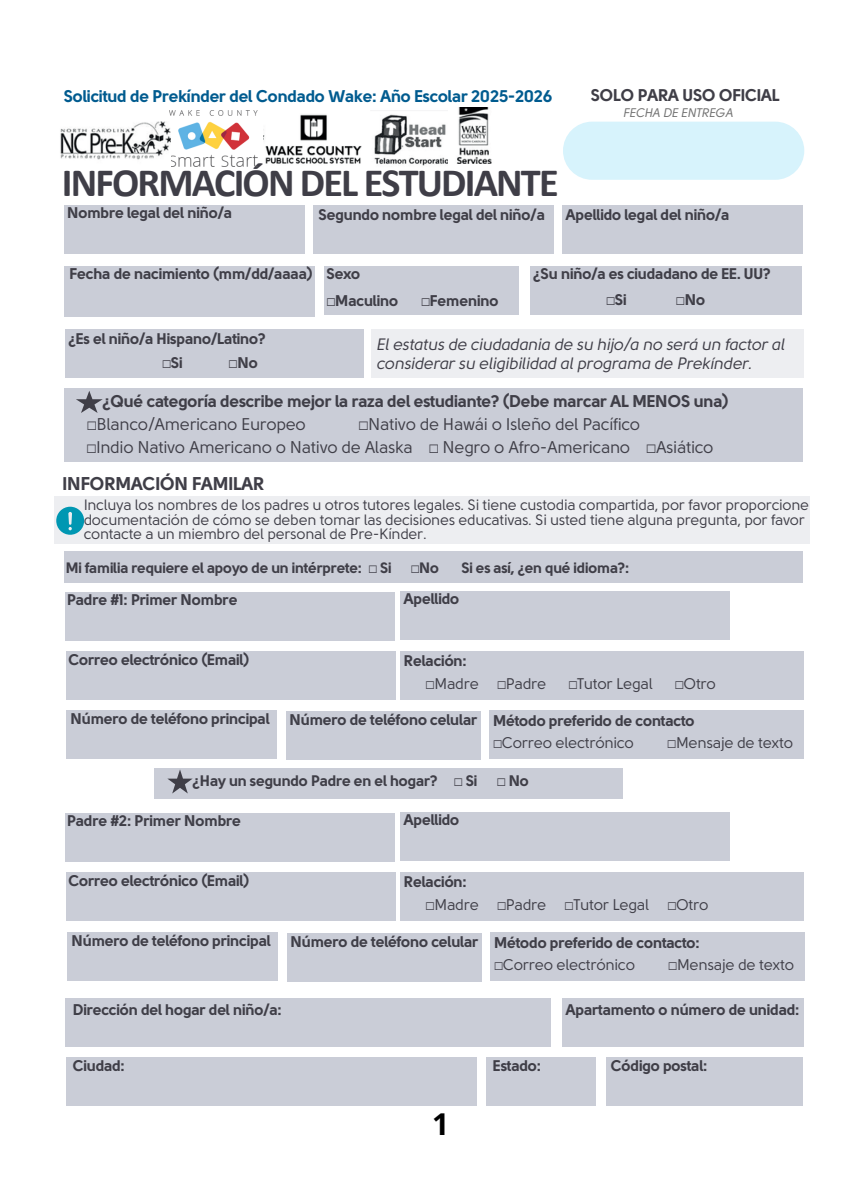
<style>
.page{position:relative;width:864px;height:1188px;background:#fff}
.page>*{position:absolute;margin:0;border:0;box-sizing:border-box;transform-origin:0 0}
.t1{font:700 40.35px "Calibri";letter-spacing:-.045em;color:#3f3e47}
.t2{font:700 30.15px "Open Sans";color:#000}
.t3{font:700 18.45px "Solomon Sans";letter-spacing:-.025em;color:#3f3e47}
.t4{font:16.95px "Solomon Sans";letter-spacing:-.025em;color:#3f3e47}
.t5{font:700 16.95px "Solomon Sans";letter-spacing:-.025em;color:#3f3e47}
.t6{font:700 16.95px "Solomon Sans";letter-spacing:-.025em;color:#005b8f}
.t7{font:italic 16.5px/19.2px "Solomon Sans";letter-spacing:-.025em;color:#3f3e47}
.t8{font:700 15.45px "Solomon Sans";letter-spacing:-.025em;color:#3f3e47}
.t9{font:15.45px "Solomon Sans";letter-spacing:-.025em;color:#3f3e47}
.t10{font:700 15.3px "Solomon Sans";letter-spacing:-.025em;color:#3f3e47}
.t11{font:15px/14.7px "Solomon Sans";letter-spacing:-.025em;color:#3f3e47}
.t12{font:700 15px "Solomon Sans";letter-spacing:-.025em;color:#3f3e47}
.t13{font:italic 12.45px "Solomon Sans";letter-spacing:-.025em;color:#707070}
.s1{font-family:"Free Mono";font-weight:400}
.s2{font-family:"Free Mono"}
</style>
<div class="page">
<div style="left:54px;top:496px;width:756px;height:48px;background:#edeef1"></div>
<div style="left:64px;top:551px;width:739px;height:32px;background:#cacdd7"></div>
<div style="left:64px;top:205px;width:241px;height:49px;background:#cacdd7"></div>
<div style="left:64px;top:388px;width:738px;height:74px;background:#cacdd7"></div>
<div style="left:314px;top:205px;width:240px;height:49px;background:#cacdd7"></div>
<div style="left:562px;top:205px;width:240px;height:49px;background:#cacdd7"></div>
<div style="left:64px;top:266px;width:251px;height:51px;background:#cacdd7"></div>
<div style="left:324px;top:266px;width:195px;height:49px;background:#cacdd7"></div>
<div style="left:530px;top:266px;width:272px;height:49px;background:#cacdd7"></div>
<div style="left:65px;top:329px;width:299px;height:49px;background:#cacdd7"></div>
<div style="left:371px;top:329px;width:432px;height:49px;background:#edeef1"></div>
<div style="left:65px;top:592px;width:329px;height:49px;background:#cacdd7"></div>
<div style="left:401px;top:591px;width:329px;height:49px;background:#cacdd7"></div>
<div style="left:66px;top:651px;width:329px;height:49px;background:#cacdd7"></div>
<div style="left:401px;top:651px;width:403px;height:49px;background:#cacdd7"></div>
<div style="left:66px;top:710px;width:211px;height:49px;background:#cacdd7"></div>
<div style="left:286px;top:711px;width:195px;height:49px;background:#cacdd7"></div>
<div style="left:490px;top:710px;width:314px;height:49px;background:#cacdd7"></div>
<div style="left:155px;top:768px;width:468px;height:31px;background:#cacdd7"></div>
<div style="left:65px;top:813px;width:329px;height:49px;background:#cacdd7"></div>
<div style="left:401px;top:812px;width:329px;height:49px;background:#cacdd7"></div>
<div style="left:66px;top:872px;width:329px;height:49px;background:#cacdd7"></div>
<div style="left:401px;top:872px;width:403px;height:49px;background:#cacdd7"></div>
<div style="left:65px;top:998px;width:485px;height:49px;background:#cacdd7"></div>
<div style="left:562px;top:998px;width:241px;height:49px;background:#cacdd7"></div>
<div style="left:66px;top:1057px;width:410px;height:49px;background:#cacdd7"></div>
<div style="left:486px;top:1057px;width:110px;height:49px;background:#cacdd7"></div>
<div style="left:606px;top:1057px;width:196px;height:49px;background:#cacdd7"></div>
<svg style="left:76px;top:391px;width:27px;height:22px"></svg>
<svg style="left:167px;top:770px;width:26px;height:24px"></svg>
<img style="left:170px;top:111px;width:88px;height:56px">
<div style="left:563px;top:122px;width:241px;height:58px;background:#d7f3fc;border-radius:29px"></div>
<img style="left:60px;top:121px;width:110px;height:39px">
<img style="left:457px;top:107px;width:35px;height:57px">
<img style="left:264px;top:114px;width:97px;height:50px">
<img style="left:371px;top:110px;width:76px;height:56px">
<div style="left:67px;top:932px;width:211px;height:49px;background:#cacdd7"></div>
<div style="left:287px;top:933px;width:195px;height:49px;background:#cacdd7"></div>
<div style="left:491px;top:932px;width:314px;height:49px;background:#cacdd7"></div>
<svg style="left:56px;top:507px;width:28px;height:28px"></svg>
<h5 class="t6" style="left:64px;top:88px;width:491px">Solicitud de Prekínder del Condado Wake: Año Escolar 2025-2026</h5>
<h5 class="t5" style="left:591px;top:87px;width:191px">SOLO PARA USO OFICIAL</h5>
<h5 class="t13" style="left:623px;top:107px;width:112px">FECHA DE ENTREGA</h5>
<h3 class="t1" style="left:62px;top:166px;width:498px">INFORMACIÓN DEL ESTUDIANTE</h3>
<p class="t8" style="left:67px;top:206px;width:167px">Nombre legal del niño/a</p>
<h1 class="t8" style="left:319px;top:208px;width:228px">Segundo nombre legal del niño/a</h1>
<p class="t8" style="left:566px;top:208px;width:165px">Apellido legal del niño/a</p>
<h5 class="t8" style="left:70px;top:267px;width:245px">Fecha de nacimiento (mm/dd/aaaa)</h5>
<h5 class="t8" style="left:326px;top:267px;width:36px">Sexo</h5>
<h2 class="t8" style="left:326px;top:294px;width:74px"><span class="s1">☐</span>Maculino</h2>
<h2 class="t8" style="left:421px;top:294px;width:79px"><span class="s1">☐</span>Femenino</h2>
<p class="t8" style="left:533px;top:267px;width:239px">¿Su niño/a es ciudadano de EE. UU?</p>
<h5 class="t8" style="left:606px;top:293px;width:22px"><span class="s1">☐</span>Si</h5>
<h5 class="t8" style="left:676px;top:293px;width:31px"><span class="s1">☐</span>No</h5>
<h5 class="t8" style="left:68px;top:331px;width:199px">¿Es el niño/a Hispano/Latino?</h5>
<h5 class="t8" style="left:162px;top:356px;width:22px"><span class="s1">☐</span>Si</h5>
<h5 class="t8" style="left:229px;top:356px;width:31px"><span class="s1">☐</span>No</h5>
<h5 class="t7" style="left:376px;top:335px;width:410px">El estatus de ciudadania de su hijo/a no será un factor al considerar su eligibilidad al programa de Prekínder.</h5>
<p class="t5" style="left:102px;top:394px;width:628px">¿Qué categoría describe mejor la raza del estudiante? (Debe marcar AL MENOS una)</p>
<h5 class="t4" style="left:87px;top:417px;width:221px"><span class="s2">☐</span>Blanco/Americano Europeo</h5>
<h5 class="t4" style="left:359px;top:417px;width:283px"><span class="s2">☐</span>Nativo de Hawái o Isleño del Pacífico</h5>
<h5 class="t4" style="left:86px;top:439px;width:629px"><span class="s2">☐</span>Indio Nativo Americano o Nativo de Alaska <span class="s2">☐</span> Negro o Afro-Americano <span class="s2">☐</span>Asiático</h5>
<p class="t3" style="left:62px;top:475px;width:204px">INFORMACIÓN FAMILAR</p>
<h5 class="t11" style="left:84px;top:498px;width:727px">Incluya los nombres de los padres u otros tutores legales. Si tiene custodia compartida, por favor proporcione documentación de cómo se deben tomar las decisiones educativas. Si usted tiene alguna pregunta, por favor contacte a un miembro del personal de Pre-Kínder.</h5>
<h5 class="t12" style="left:66px;top:561px;width:328px">Mi familia requiere el apoyo de un intérprete: <span class="s1">☐</span> Si</h5>
<h5 class="t12" style="left:411px;top:561px;width:30px"><span class="s1">☐</span>No</h5>
<h5 class="t12" style="left:461px;top:561px;width:170px">Si es así, ¿en qué idioma?:</h5>
<h6 class="t8" style="left:67px;top:593px;width:172px">Padre #1: Primer Nombre</h6>
<h3 class="t8" style="left:404px;top:592px;width:57px">Apellido</h3>
<h4 class="t8" style="left:68px;top:653px;width:183px">Correo electrónico (Email)</h4>
<h4 class="t8" style="left:404px;top:654px;width:65px">Relación:</h4>
<h2 class="t9" style="left:426px;top:677px;width:122px"><span class="s2">☐</span>Madre <span class="s2">☐</span>Padre</h2>
<h2 class="t9" style="left:568px;top:677px;width:86px"><span class="s2">☐</span>Tutor Legal</h2>
<h2 class="t9" style="left:675px;top:677px;width:43px"><span class="s2">☐</span>Otro</h2>
<h6 class="t8" style="left:290px;top:713px;width:190px">Número de teléfono celular</h6>
<p class="t8" style="left:493px;top:714px;width:203px">Método preferido de contacto</p>
<h5 class="t9" style="left:493px;top:736px;width:143px"><span class="s2">☐</span>Correo electrónico</h5>
<h5 class="t9" style="left:667px;top:736px;width:128px"><span class="s2">☐</span>Mensaje de texto</h5>
<h5 class="t10" style="left:193px;top:774px;width:286px">¿Hay un segundo Padre en el hogar? <span class="s1">☐</span> Si</h5>
<h5 class="t10" style="left:497px;top:774px;width:34px"><span class="s1">☐</span>No</h5>
<h5 class="t8" style="left:67px;top:814px;width:176px">Padre #2: Primer Nombre</h5>
<h5 class="t8" style="left:404px;top:813px;width:57px">Apellido</h5>
<p class="t8" style="left:70px;top:712px;width:201px">Número de teléfono principal</p>
<h5 class="t8" style="left:68px;top:874px;width:183px">Correo electrónico (Email)</h5>
<h6 class="t8" style="left:404px;top:875px;width:65px">Relación:</h6>
<h5 class="t9" style="left:426px;top:897px;width:285px"><span class="s2">☐</span>Madre <span class="s2">☐</span>Padre <span class="s2">☐</span>Tutor Legal <span class="s2">☐</span>Otro</h5>
<h5 class="t8" style="left:71px;top:933px;width:201px">Número de teléfono principal</h5>
<h6 class="t8" style="left:291px;top:935px;width:190px">Número de teléfono celular</h6>
<h5 class="t8" style="left:494px;top:935px;width:208px">Método preferido de contacto:</h5>
<h5 class="t9" style="left:494px;top:958px;width:143px"><span class="s2">☐</span>Correo electrónico</h5>
<h5 class="t9" style="left:668px;top:958px;width:128px"><span class="s2">☐</span>Mensaje de texto</h5>
<h5 class="t8" style="left:73px;top:1003px;width:211px">Dirección del hogar del niño/a:</h5>
<h5 class="t8" style="left:566px;top:1003px;width:235px">Apartamento o número de unidad:</h5>
<h6 class="t8" style="left:73px;top:1059px;width:54px">Ciudad:</h6>
<h5 class="t8" style="left:493px;top:1059px;width:50px">Estado:</h5>
<h5 class="t8" style="left:611px;top:1059px;width:98px">Código postal:</h5>
<h6 class="t2" style="left:432px;top:1103px;width:19px">1</h6>
</div>
